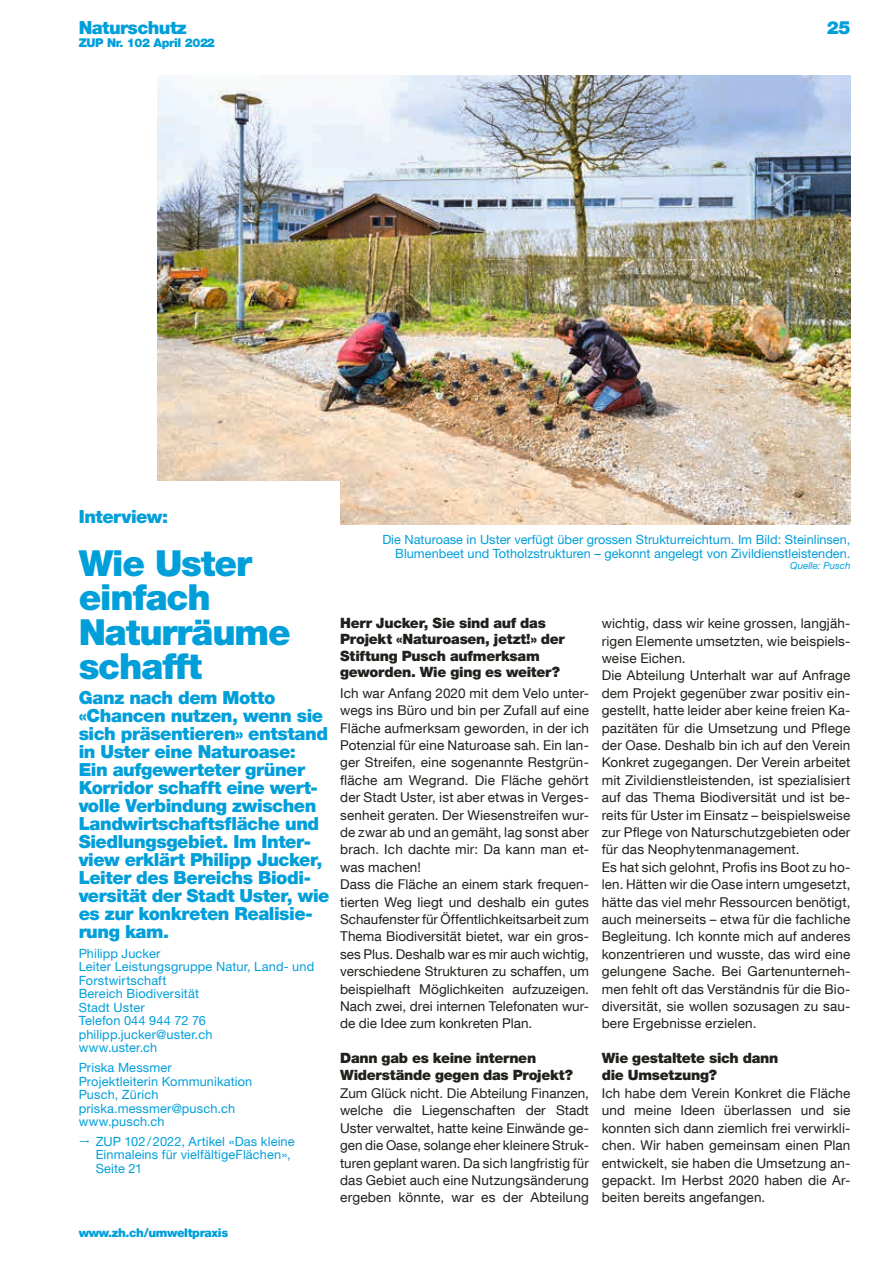
<style>
.page{position:relative;width:893px;height:1263px;background:#fff}
.page>*{position:absolute;margin:0;border:0;box-sizing:border-box;transform-origin:0 0}
.t1{font:900 36px/34.5px "Helvetica Neue LT Std";letter-spacing:-.03em;color:#009fda}
.t2{font:900 18px/18px "Helvetica Neue LT Com";letter-spacing:-.025em;color:#009fda}
.t3{font:900 14.25px/16.4px "Helvetica Neue LT Std";letter-spacing:-.015em;color:#21201c}
.t4{font:13.5px/17.4px "Helvetica Neue LT Com";letter-spacing:.01em;color:#21201c}
.t5{font:12.75px/13.5px "Helvetica Neue LT Std";letter-spacing:.01em;color:#009fda}
.t6{font:900 12px "Helvetica Neue LT Com";letter-spacing:-.03em;color:#009fda}
.t7{font:italic 9.75px "Helvetica Neue LT Std";color:#009fda}
</style>
<div class="page">
<img style="left:157px;top:76px;width:693px;height:449px">
<div style="left:79px;top:481px;width:261px;height:342px;background:#fff"></div>
<h2 class="t2" style="left:79px;top:19px;width:110px">Naturschutz</h2>
<p class="t6" style="left:79px;top:35px;width:138px">ZUP Nr. 102 April 2022</p>
<h2 class="t2" style="left:827px;top:19px;width:25px">25</h2>
<h2 class="t2" style="left:79px;top:508px;width:91px">Interview:</h2>
<h1 class="t1" style="left:79px;top:546px;width:214px">Wie Uster einfach<br>Naturräume schafft</h1>
<p class="t2" style="left:79px;top:688px;width:252px">Ganz nach dem Motto «Chancen nutzen, wenn sie sich präsentieren» entstand in Uster eine Naturoase:<br>Ein aufgewerteter grüner<br>Korridor schafft eine wert&shy;volle Verbindung zwischen<br>Landwirtschaftsfläche und<br>Siedlungsgebiet. Im Inter&shy;view erklärt Philipp Jucker,<br>Leiter des Bereichs Biodi&shy;versität der Stadt Uster, wie es zur konkreten Realisie&shy;rung kam.</p>
<p class="t5" style="left:79px;top:946px;width:237px">Philipp Jucker<br>Leiter Leistungsgruppe Natur, Land- und<br>Forstwirtschaft<br>Bereich Biodiversität<br>Stadt Uster<br>Telefon 044 944 72 76 philipp.jucker@uster.ch<br>www.uster.ch</p>
<p class="t5" style="left:79px;top:1061px;width:175px">Priska Messmer<br>Projektleiterin Kommunikation<br>Pusch, Zürich priska.messmer@pusch.ch www.pusch.ch</p>
<p class="t5" style="left:96px;top:1134px;width:200px">ZUP 102 / 2022, Artikel «Das kleine<br>Einmaleins für vielfältigeFlächen»,<br>Seite 21</p>
<p class="t6" style="left:79px;top:1226px;width:151px">www.zh.ch/umweltpraxis</p>
<p class="t5" style="left:382px;top:533px;width:470px;text-align:right">Die Naturoase in Uster verfügt über grossen Strukturreichtum. Im Bild: Steinlinsen,<br>Blumenbeet und Totholzstrukturen – gekonnt angelegt von Zivildienstleistenden.</p>
<p class="t7" style="left:790px;top:560px;width:62px">Quelle: Pusch</p>
<p class="t3" style="left:340px;top:615px;width:226px">Herr Jucker, Sie sind auf das<br>Projekt «Naturoasen, jetzt!» der<br>Stiftung Pusch aufmerksam geworden. Wie ging es weiter?</p>
<p class="t4" style="left:340px;top:684px;width:250px">Ich war Anfang 2020 mit dem Velo unter&shy;wegs ins Büro und bin per Zufall auf eine Fläche aufmerksam geworden, in der ich Potenzial für eine Naturoase sah. Ein lan&shy;ger Streifen, eine sogenannte Restgrün&shy;fläche am Wegrand. Die Fläche gehört der Stadt Uster, ist aber etwas in Verges&shy;senheit geraten. Der Wiesenstreifen wur&shy;de zwar ab und an gemäht, lag sonst aber brach. Ich dachte mir: Da kann man et&shy;was machen!<br>Dass die Fläche an einem stark frequen&shy;tierten Weg liegt und deshalb ein gutes Schaufenster für Öffentlichkeitsarbeit zum Thema Biodiversität bietet, war ein gros&shy;ses Plus. Deshalb war es mir auch wichtig, verschiedene Strukturen zu schaffen, um beispielhaft Möglichkeiten aufzuzeigen.<br>Nach zwei, drei internen Telefonaten wur&shy;de die Idee zum konkreten Plan.</p>
<p class="t3" style="left:340px;top:1050px;width:234px">Dann gab es keine internen<br>Widerstände gegen das Projekt?</p>
<p class="t4" style="left:340px;top:1084px;width:250px;text-align:justify">Zum Glück nicht. Die Abteilung Finanzen, welche die Liegenschaften der Stadt Uster verwaltet, hatte keine Einwände ge&shy;gen die Oase, solange eher kleinere Struk&shy;turen geplant waren. Da sich langfristig für das Gebiet auch eine Nutzungsänderung ergeben könnte, war es der Abteilung</p>
<p class="t4" style="left:602px;top:614px;width:250px">wichtig, dass wir keine grossen, langjäh&shy;rigen Elemente umsetzten, wie beispiels&shy;weise Eichen.<br>Die Abteilung Unterhalt war auf Anfrage dem Projekt gegenüber zwar positiv ein&shy;gestellt, hatte leider aber keine freien Ka&shy;pazitäten für die Umsetzung und Pflege der Oase. Deshalb bin ich auf den Verein Konkret zugegangen. Der Verein arbeitet mit Zivildienstleistenden, ist spezialisiert auf das Thema Biodiversität und ist be&shy;reits für Uster im Einsatz – beispielsweise zur Pflege von Naturschutzgebieten oder für das Neophytenmanagement.<br>Es hat sich gelohnt, Profis ins Boot zu ho&shy;len. Hätten wir die Oase intern umgesetzt, hätte das viel mehr Ressourcen benötigt, auch meinerseits – etwa für die fachliche Begleitung. Ich konnte mich auf anderes konzentrieren und wusste, das wird eine gelungene Sache. Bei Gartenunterneh&shy;men fehlt oft das Verständnis für die Bio&shy;diversität, sie wollen sozusagen zu sau&shy;bere Ergebnisse erzielen.</p>
<p class="t3" style="left:602px;top:1050px;width:178px">Wie gestaltete sich dann die Umsetzung?</p>
<p class="t4" style="left:602px;top:1084px;width:250px;text-align:justify">Ich habe dem Verein Konkret die Fläche und meine Ideen überlassen und sie konnten sich dann ziemlich frei verwirkli&shy;chen. Wir haben gemeinsam einen Plan entwickelt, sie haben die Umsetzung an&shy;gepackt. Im Herbst 2020 haben die Ar&shy;beiten bereits angefangen.</p>
</div>
